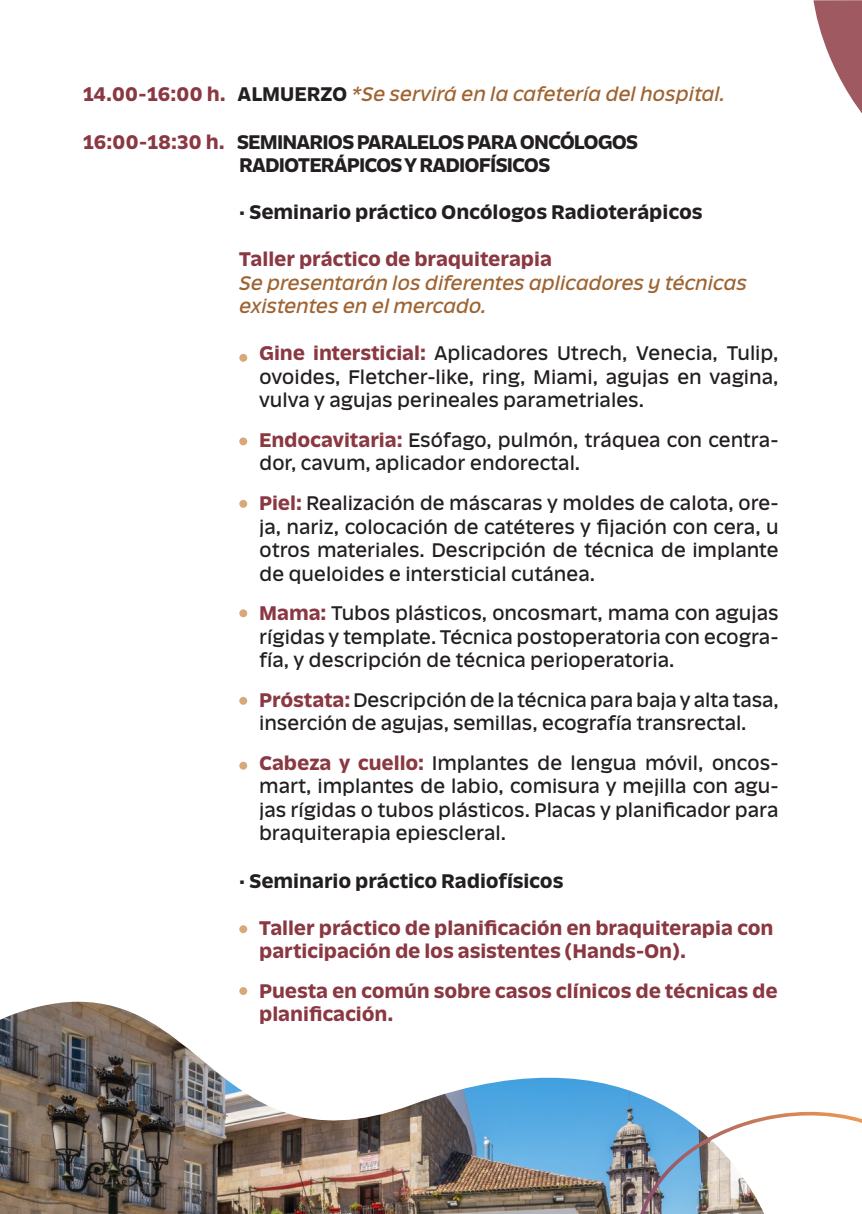
<style>
.page{position:relative;width:862px;height:1214px;background:#fff}
.page>*{position:absolute;margin:0;border:0;box-sizing:border-box;transform-origin:0 0}
.t1{font:19.6px/23.6px "Ansage";letter-spacing:-.01em;color:#231f20;text-align:justify}
.t2{font:600 19.6px/23.6px "Ansage";letter-spacing:-.005em;color:#8a3842}
.t3{font:italic 19.6px/23.6px "Ansage";letter-spacing:-.01em;color:#9e6432}
.t4{font:600 19.6px/23.6px "Ansage";letter-spacing:-.045em;color:#231f20}
.t5{font:600 19.6px "Ansage";letter-spacing:-.02em;color:#231f20}
.s1{font-weight:600;font-style:normal;color:#8a3842}
.s2{font-weight:600;font-style:normal;color:#231f20}
.s3{color:#8a3842}
.s4{font-weight:600;color:#8a3842}
</style>
<div class="page">
<div style="left:239px;top:761px;width:8px;height:8px;background:#d9a87a;border-radius:50%"></div>
<div style="left:239px;top:354px;width:8px;height:8px;background:#d9a87a;border-radius:50%"></div>
<div style="left:239px;top:437px;width:8px;height:8px;background:#d9a87a;border-radius:50%"></div>
<div style="left:239px;top:500px;width:8px;height:7px;background:#d9a87a;border-radius:50%"></div>
<div style="left:239px;top:609px;width:8px;height:8px;background:#d9a87a;border-radius:50%"></div>
<div style="left:239px;top:696px;width:8px;height:8px;background:#d9a87a;border-radius:50%"></div>
<div style="left:239px;top:925px;width:8px;height:8px;background:#d9a87a;border-radius:50%"></div>
<svg style="left:239px;top:986px;width:8px;height:8px"></svg>
<img style="left:0;top:1001px;width:663px;height:212px">
<svg style="left:640px;top:1105px;width:222px;height:108px"></svg>
<svg style="left:813px;top:0;width:49px;height:114px"></svg>
<p class="t3" style="left:83px;top:83px;width:643px"><span class="s1">14.00-16:00 h.</span> <span class="s2">ALMUERZO</span> *Se servirá en la cafetería del hospital.</p>
<p class="t4" style="left:239px;top:130px;width:400px;text-indent:-156px"><span class="s3">16:00-18:30 h.</span> SEMINARIOS PARALELOS PARA ONCÓLOGOS<br>RADIOTERÁPICOS Y RADIOFÍSICOS</p>
<p class="t5" style="left:239px;top:201px;width:465px">· Seminario práctico Oncólogos Radioterápicos</p>
<p class="t2" style="left:239px;top:248px;width:314px">Taller práctico de braquiterapia</p>
<p class="t3" style="left:239px;top:271px;width:509px">Se presentarán los diferentes aplicadores y técnicas existentes en el mercado.</p>
<p class="t1" style="left:259px;top:342px;width:521px"><span class="s4">Gine intersticial:</span> Aplicadores Utrech, Venecia, Tulip, ovoides, Fletcher-like, ring, Miami, agujas en vagina, vulva y agujas perineales parametriales.</p>
<p class="t1" style="left:259px;top:428px;width:521px"><span class="s4">Endocavitaria:</span> Esófago, pulmón, tráquea con centra&shy;dor, cavum, aplicador endorectal.</p>
<p class="t1" style="left:259px;top:491px;width:521px"><span class="s4">Piel:</span> Realización de máscaras y moldes de calota, ore&shy;ja, nariz, colocación de catéteres y fijación con cera, u otros materiales. Descripción de técnica de implante de queloides e intersticial cutánea.</p>
<p class="t1" style="left:259px;top:601px;width:521px"><span class="s4">Mama:</span> Tubos plásticos, oncosmart, mama con agujas rígidas y template. Técnica postoperatoria con ecogra&shy;fía, y descripción de técnica perioperatoria.</p>
<p class="t1" style="left:259px;top:688px;width:521px"><span class="s4">Próstata:</span> Descripción de la técnica para baja y alta tasa, inserción de agujas, semillas, ecografía transrectal.</p>
<p class="t1" style="left:259px;top:751px;width:521px"><span class="s4">Cabeza y cuello:</span> Implantes de lengua móvil, oncos&shy;mart, implantes de labio, comisura y mejilla con agu&shy;jas rígidas o tubos plásticos. Placas y planificador para braquiterapia epiescleral.</p>
<p class="t5" style="left:239px;top:869px;width:326px">· Seminario práctico Radiofísicos</p>
<p class="t2" style="left:259px;top:916px;width:515px">Taller práctico de planificación en braquiterapia con participación de los asistentes (Hands-On).</p>
<p class="t2" style="left:259px;top:979px;width:520px">Puesta en común sobre casos clínicos de técnicas de planificación.</p>
</div>
